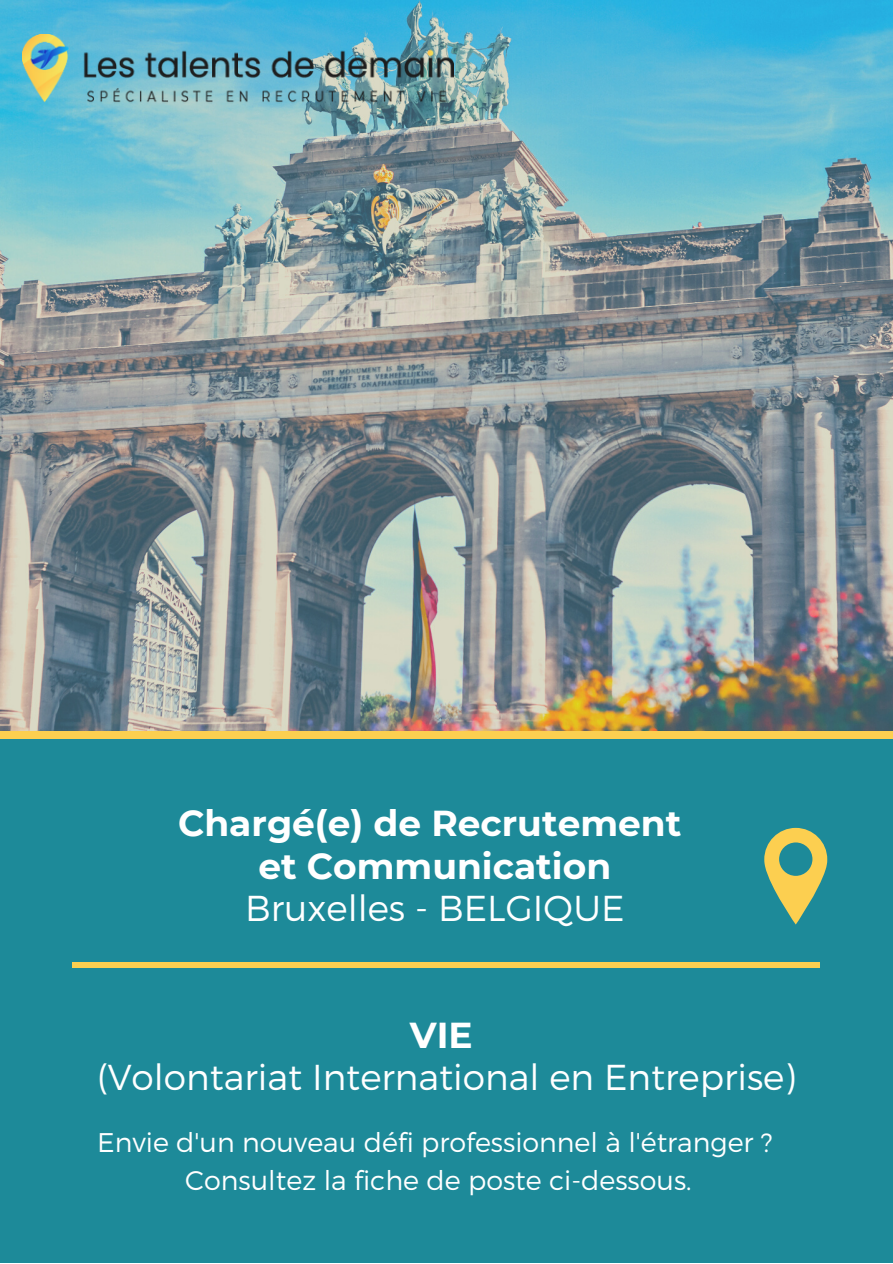
<style>
.page{position:relative;width:893px;height:1264px;background:#fff}
.page>*{position:absolute;margin:0;border:0;box-sizing:border-box;transform-origin:0 0}
.t1{font:300 36px "Montserrat";color:#fff}
.t2{font:700 36px/42.8px "Montserrat";color:#fff;text-align:center}
.t3{font:300 27px/38.2px "Montserrat";color:#fff;text-align:center}
</style>
<div class="page">
<img style="left:0;top:0;width:892px;height:731px">
<div style="left:0;top:737px;width:892px;height:525px;background:#1d8a99"></div>
<div style="left:72px;top:962px;width:748px;height:5px;background:#fccf50"></div>
<svg style="left:764px;top:827px;width:63px;height:97px"></svg>
<img style="left:23px;top:34px;width:430px;height:71px">
<div style="left:0;top:731px;width:892px;height:7px;background:#fccf50"></div>
<h1 class="t2" style="left:178px;top:801px;width:505px">Chargé(e) de Recrutement et Communication</h1>
<h1 class="t1" style="left:245px;top:885px;width:381px">Bruxelles - BELGIQUE</h1>
<h1 class="t2" style="left:410px;top:1013px;width:64px">VIE</h1>
<h1 class="t1" style="left:97px;top:1054px;width:700px">(Volontariat International en Entreprise)</h1>
<p class="t3" style="left:97px;top:1121px;width:676px">Envie d'un nouveau défi professionnel à l'étranger ?<br>Consultez la fiche de poste ci-dessous.</p>
</div>
